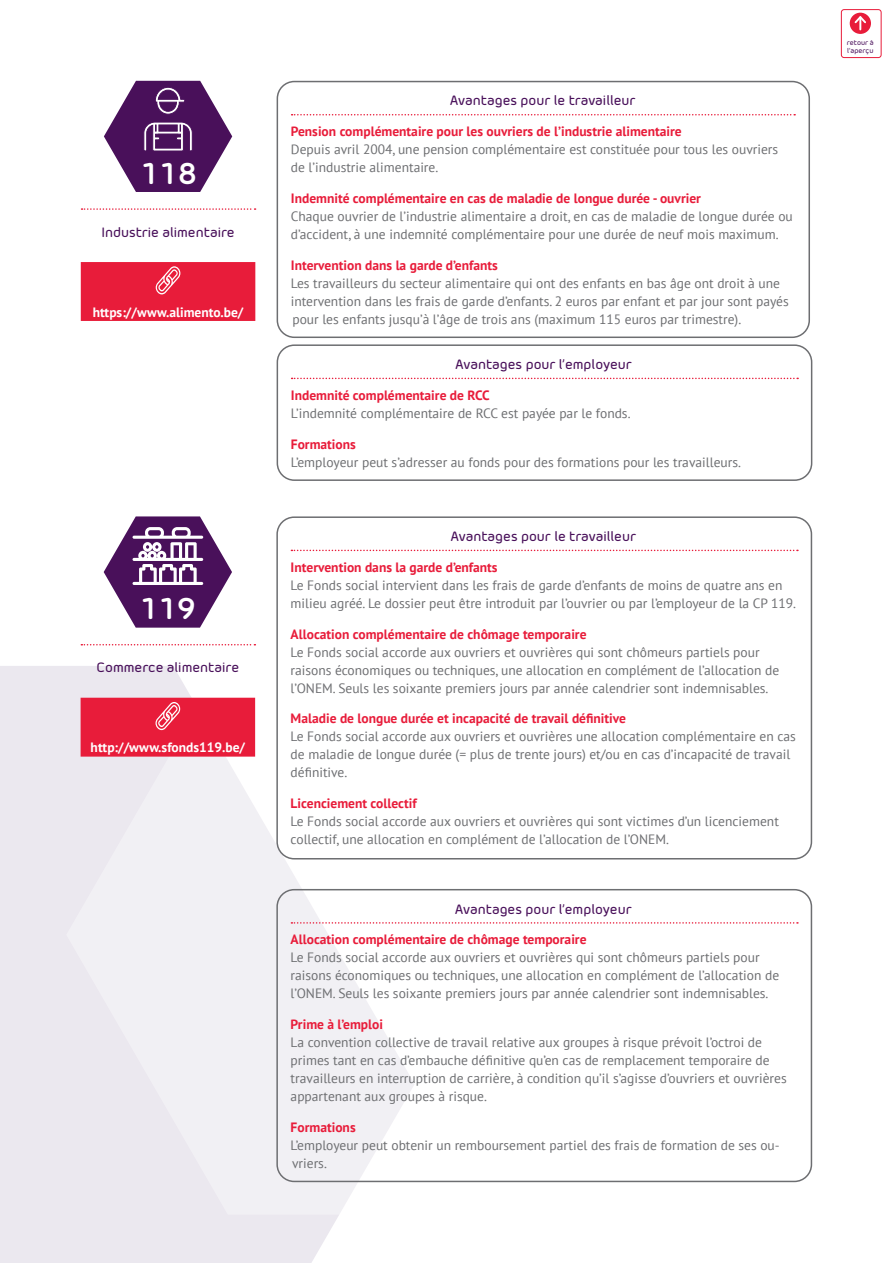
<style>
.page{position:relative;width:893px;height:1263px;background:#fff}
.page>*{position:absolute;margin:0;border:0;box-sizing:border-box;transform-origin:0 0}
.t1{font:700 30px "Morebi Rounded";color:#fff}
.t2{font:13.5px/18px "PT Sans";color:#6d6e71}
.t3{font:700 13.5px "PT Sans";color:#e81c3a}
.t4{font:500 13.5px "Morebi Rounded";color:#49105a}
.t5{font:700 13.5px "PT Sans";color:#fff}
.t6{font:500 6.9px/8.2px "Morebi Rounded";color:#49105a}
</style>
<div class="page">
<div style="left:0;top:666px;width:339px;height:597px;background:#ebe8ef"></div>
<svg style="left:66px;top:666px;width:647px;height:549px"></svg>
<div style="left:850px;top:13px;width:21px;height:21px;background:#e81c3a;border-radius:50%"></div>
<svg style="left:853px;top:14px;width:15px;height:15px"></svg>
<div style="left:841px;top:9px;width:40px;height:49px;border:1px solid #e81c3a;border-radius:3px"></div>
<svg style="left:81px;top:644px;width:174px;height:1px"></svg>
<svg style="left:104px;top:516px;width:128px;height:112px"></svg>
<div style="left:81px;top:698px;width:174px;height:59px;background:#e81c3a"></div>
<svg style="left:291px;top:922px;width:507px;height:2px"></svg>
<div style="left:276px;top:889px;width:536px;height:293px;border:2px solid #6d6e71;border-radius:17px"></div>
<svg style="left:291px;top:550px;width:507px;height:1px"></svg>
<div style="left:276px;top:516px;width:536px;height:343px;border:2px solid #6d6e71;border-radius:17px"></div>
<svg style="left:82px;top:208px;width:174px;height:2px"></svg>
<svg style="left:104px;top:81px;width:128px;height:111px"></svg>
<div style="left:81px;top:262px;width:174px;height:59px;background:#e81c3a"></div>
<svg style="left:292px;top:378px;width:506px;height:1px"></svg>
<div style="left:277px;top:344px;width:535px;height:137px;border:2px solid #6d6e71;border-radius:17px"></div>
<svg style="left:292px;top:114px;width:503px;height:1px"></svg>
<div style="left:277px;top:81px;width:533px;height:257px;border:2px solid #6d6e71;border-radius:17px"></div>
<h1 class="t1" style="left:140px;top:151px;width:58px">118</h1>
<p class="t4" style="left:101px;top:222px;width:135px">Industrie alimentaire</p>
<p class="t5" style="left:93px;top:303px;width:152px">https://www.alimento.be/</p>
<h1 class="t1" style="left:140px;top:586px;width:58px">119</h1>
<p class="t4" style="left:97px;top:658px;width:144px">Commerce alimentaire</p>
<p class="t5" style="left:91px;top:739px;width:156px">http://www.sfonds119.be/</p>
<p class="t4" style="left:450px;top:91px;width:187px">Avantages pour le travailleur</p>
<p class="t3" style="left:291px;top:123px;width:392px">Pension complémentaire pour les ouvriers de l’industrie alimentaire</p>
<p class="t2" style="left:291px;top:140px;width:489px">Depuis avril 2004, une pension complémentaire est constituée pour tous les ouvriers de l’industrie alimentaire.</p>
<p class="t3" style="left:291px;top:189px;width:412px">Indemnité complémentaire en cas de maladie de longue durée - ouvrier</p>
<p class="t2" style="left:291px;top:207px;width:503px">Chaque ouvrier de l’industrie alimentaire a droit, en cas de maladie de longue durée ou d’accident, à une indemnité complémentaire pour une durée de neuf mois maximum.</p>
<p class="t3" style="left:291px;top:256px;width:209px">Intervention dans la garde d’enfants</p>
<p class="t2" style="left:291px;top:274px;width:499px">Les travailleurs du secteur alimentaire qui ont des enfants en bas âge ont droit à une intervention dans les frais de garde d’enfants. 2 euros par enfant et par jour sont payés pour les enfants jusqu’à l’âge de trois ans (maximum 115 euros par trimestre).</p>
<p class="t4" style="left:455px;top:355px;width:178px">Avantages pour l’employeur</p>
<p class="t3" style="left:291px;top:386px;width:200px">Indemnité complémentaire de RCC</p>
<p class="t2" style="left:291px;top:404px;width:341px">L’indemnité complémentaire de RCC est payée par le fonds.</p>
<p class="t3" style="left:291px;top:435px;width:67px">Formations</p>
<p class="t2" style="left:291px;top:453px;width:452px">L’employeur peut s’adresser au fonds pour des formations pour les travailleurs.</p>
<p class="t4" style="left:451px;top:527px;width:187px">Avantages pour le travailleur</p>
<p class="t3" style="left:291px;top:558px;width:209px">Intervention dans la garde d’enfants</p>
<p class="t2" style="left:291px;top:576px;width:507px">Le Fonds social intervient dans les frais de garde d’enfants de moins de quatre ans en milieu agréé. Le dossier peut être introduit par l’ouvrier ou par l’employeur de la CP 119.</p>
<p class="t3" style="left:291px;top:625px;width:297px">Allocation complémentaire de chômage temporaire</p>
<p class="t2" style="left:291px;top:643px;width:490px">Le Fonds social accorde aux ouvriers et ouvrières qui sont chômeurs partiels pour raisons économiques ou techniques, une allocation en complément de l’allocation de l’ONEM. Seuls les soixante premiers jours par année calendrier sont indemnisables.</p>
<p class="t3" style="left:291px;top:710px;width:337px">Maladie de longue durée et incapacité de travail définitive</p>
<p class="t2" style="left:291px;top:727px;width:507px">Le Fonds social accorde aux ouvriers et ouvrières une allocation complémentaire en cas de maladie de longue durée (= plus de trente jours) et/ou en cas d’incapacité de travail définitive.</p>
<p class="t3" style="left:291px;top:794px;width:128px">Licenciement collectif</p>
<p class="t2" style="left:291px;top:812px;width:490px">Le Fonds social accorde aux ouvriers et ouvrières qui sont victimes d’un licenciement collectif, une allocation en complément de l’allocation de l’ONEM.</p>
<p class="t4" style="left:455px;top:899px;width:178px">Avantages pour l’employeur</p>
<p class="t3" style="left:291px;top:931px;width:297px">Allocation complémentaire de chômage temporaire</p>
<p class="t2" style="left:291px;top:948px;width:490px">Le Fonds social accorde aux ouvriers et ouvrières qui sont chômeurs partiels pour raisons économiques ou techniques, une allocation en complément de l’allocation de l’ONEM. Seuls les soixante premiers jours par année calendrier sont indemnisables.</p>
<p class="t3" style="left:291px;top:1015px;width:94px">Prime à l’emploi</p>
<p class="t2" style="left:291px;top:1033px;width:497px">La convention collective de travail relative aux groupes à risque prévoit l’octroi de primes tant en cas d’embauche définitive qu’en cas de remplacement temporaire de travailleurs en interruption de carrière, à condition qu’il s’agisse d’ouvriers et ouvrières appartenant aux groupes à risque.</p>
<p class="t3" style="left:291px;top:1118px;width:67px">Formations</p>
<p class="t2" style="left:291px;top:1136px;width:491px">L’employeur peut obtenir un remboursement partiel des frais de formation de ses ou&shy;vriers.</p>
<p class="t6" style="left:847px;top:38px;width:29px">retour à l’aperçu</p>
</div>
